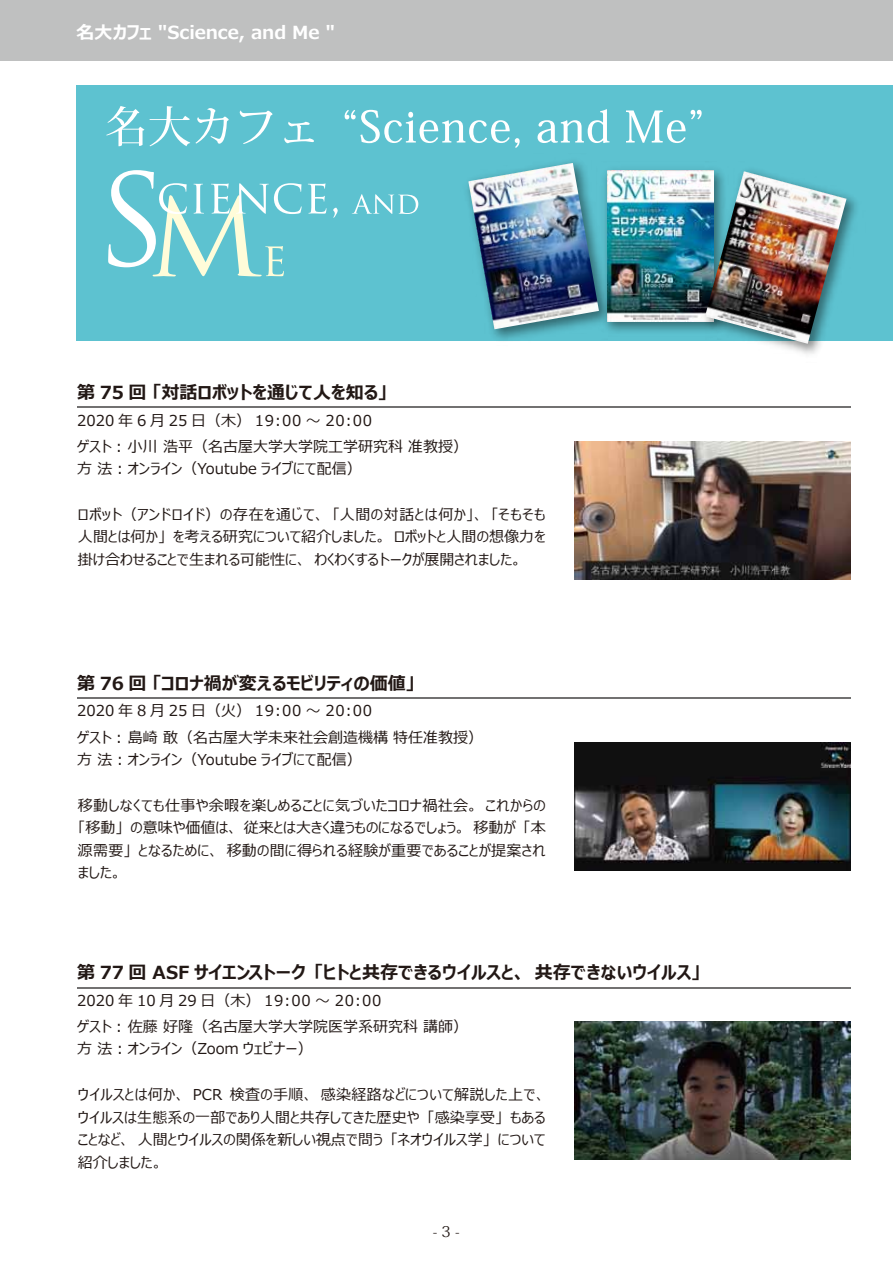
<style>
.page{position:relative;width:893px;height:1263px;background:#fff}
.page>*{position:absolute;margin:0;border:0;box-sizing:border-box;transform-origin:0 0}
.t1{font:700 18px "Meiryo UI";color:#221815}
.t2{font:700 18px "Meiryo UI";letter-spacing:-.01em;color:#fff}
.t3{font:15px/22.5px "Meiryo UI";color:#221815;text-align:justify}
.t4{font:15px "Meiryo UI";letter-spacing:.025em;color:#221815}
.t5{font:15px "Koz Min Pro";color:#221815}
</style>
<div class="page">
<div style="left:0;top:0;width:893px;height:60px;background:#bfc0c0"></div>
<div style="left:77px;top:85px;width:816px;height:255px;background:#5dc2d0"></div>
<img style="left:460px;top:162px;width:158px;height:179px">
<img style="left:468px;top:163px;width:129px;height:166px">
<hr style="left:77px;top:407px;width:773px;height:1px;background:#727171">
<img style="left:574px;top:441px;width:276px;height:138px">
<svg style="left:106px;top:106px;width:123px;height:40px"></svg>
<svg style="left:240px;top:111px;width:32px;height:33px"></svg>
<svg style="left:284px;top:122px;width:30px;height:21px"></svg>
<svg style="left:345px;top:110px;width:175px;height:38px"></svg>
<svg style="left:538px;top:109px;width:71px;height:34px"></svg>
<svg style="left:626px;top:110px;width:76px;height:33px"></svg>
<svg style="left:308px;top:183px;width:18px;height:31px"></svg>
<svg style="left:333px;top:208px;width:5px;height:10px"></svg>
<svg style="left:352px;top:194px;width:66px;height:20px"></svg>
<svg style="left:108px;top:170px;width:194px;height:106px"></svg>
<img style="left:597px;top:162px;width:100px;height:178px">
<img style="left:607px;top:171px;width:90px;height:150px">
<img style="left:697px;top:169px;width:168px;height:185px">
<img style="left:705px;top:171px;width:141px;height:173px">
<hr style="left:77px;top:698px;width:773px;height:1px;background:#727171">
<img style="left:574px;top:742px;width:276px;height:128px">
<hr style="left:77px;top:987px;width:773px;height:1px;background:#727171">
<img style="left:574px;top:1021px;width:276px;height:138px">
<p class="t2" style="left:77px;top:20px;width:260px">名大カフェ "Science, and Me "</p>
<p class="t1" style="left:77px;top:379px;width:311px">第 75 回 「対話ロボットを通じて人を知る」</p>
<p class="t4" style="left:77px;top:410px;width:296px">2020 年 6 月 25 日（木） 19:00 ～ 20:00</p>
<p class="t3" style="left:77px;top:436px;width:392px">ゲスト︓ 小川 浩平（名古屋大学大学院工学研究科 准教授）方 法︓オンライン（Youtube ライブにて配信）</p>
<p class="t3" style="left:78px;top:504px;width:469px">ロボット（アンドロイド）の存在を通じて、「人間の対話とは何か」、「そもそも人間とは何か」を考える研究について紹介しました。ロボットと人間の想像力を掛け合わせることで生まれる可能性に、わくわくするトークが展開されました。</p>
<p class="t1" style="left:77px;top:670px;width:339px">第 76 回 「コロナ禍が変えるモビリティの価値」</p>
<p class="t4" style="left:77px;top:700px;width:296px">2020 年 8 月 25 日（火） 19:00 ～ 20:00</p>
<p class="t3" style="left:77px;top:727px;width:407px">ゲスト︓ 島崎 敢（名古屋大学未来社会創造機構 特任准教授）方 法︓オンライン（Youtube ライブにて配信）</p>
<p class="t3" style="left:78px;top:795px;width:469px">移動しなくても仕事や余暇を楽しめることに気づいたコロナ禍社会。これからの「移動」の意味や価値は、従来とは大きく違うものになるでしょう。移動が「本源需要」となるために、移動の間に得られる経験が重要であることが提案されました。</p>
<p class="t1" style="left:77px;top:959px;width:625px">第 77 回 ASF サイエンストーク「ヒトと共存できるウイルスと、共存できないウイルス」</p>
<p class="t3" style="left:77px;top:990px;width:306px">2020 年 10 月 29 日（木） 19:00 ～ 20:00</p>
<p class="t3" style="left:77px;top:1016px;width:392px">ゲスト︓ 佐藤 好隆（名古屋大学大学院医学系研究科 講師）方 法︓オンライン（Zoom ウェビナー）</p>
<p class="t3" style="left:78px;top:1084px;width:469px">ウイルスとは何か、 PCR 検査の手順、感染経路などについて解説した上で、ウイルスは生態系の一部であり人間と共存してきた歴史や「感染享受」もあることなど、人間とウイルスの関係を新しい視点で問う「ネオウイルス学」について紹介しました。</p>
<p class="t5" style="left:433px;top:1221px;width:28px">- 3 -</p>
</div>
